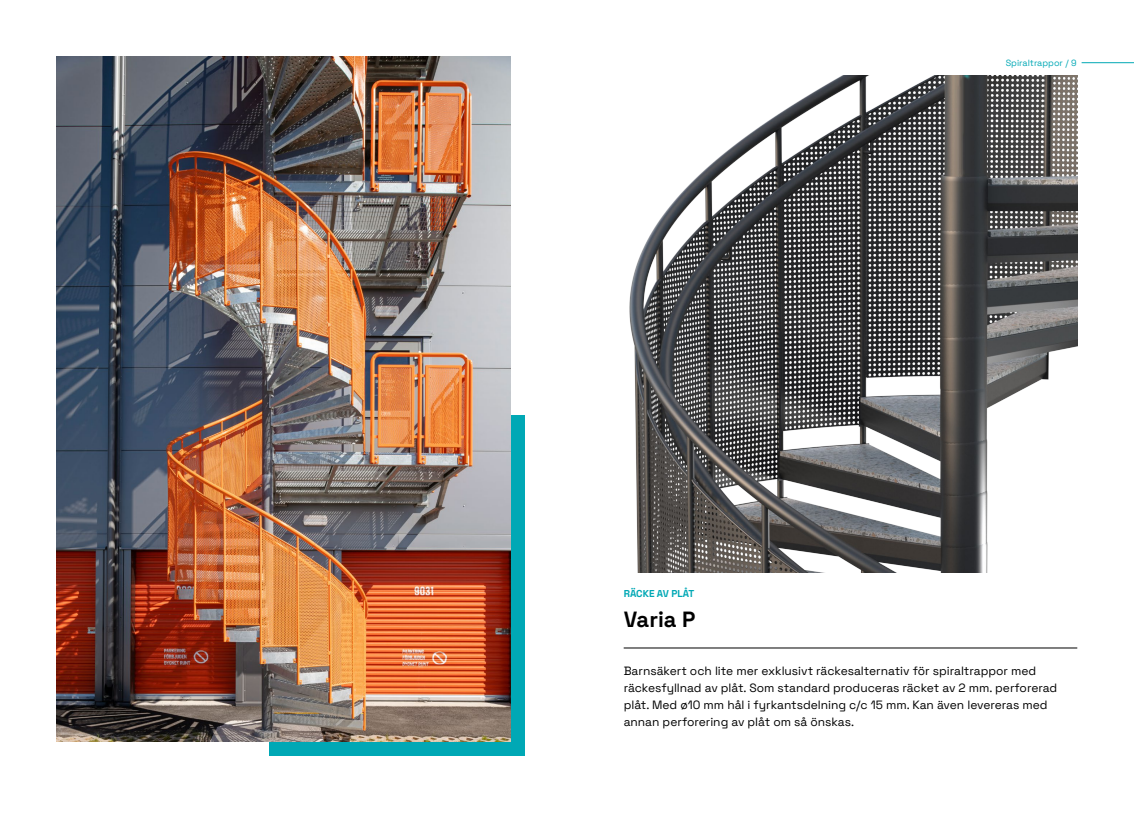
<style>
.page{position:relative;width:1134px;height:828px;background:#fff}
.page>*{position:absolute;margin:0;border:0;box-sizing:border-box;transform-origin:0 0}
.t1{font:300 22px "Space Grotesk";color:#000}
.t2{font:300 12px/17px "Space Grotesk";color:#000}
.t3{font:300 10px "Space Grotesk";color:#00a8b5}
.t4{font:300 9px "Space Grotesk";color:#00a8b5}
</style>
<div class="page">
<div style="left:269px;top:416px;width:255px;height:340px;background:#00a8b5"></div>
<img style="left:57px;top:57px;width:453px;height:684px">
<hr style="left:624px;top:648px;width:453px;height:1px;background:#000">
<hr style="left:1081px;top:62px;width:53px;height:1px;background:#00a8b5">
<img style="left:629px;top:75px;width:448px;height:498px">
<p class="t3" style="left:624px;top:586px;width:72px">RÄCKE AV PLÅT</p>
<p class="t4" style="left:1006px;top:56px;width:72px">Spiraltrappor / 9</p>
<h1 class="t1" style="left:624px;top:603px;width:73px">Varia P</h1>
<p class="t2" style="left:624px;top:661px;width:435px">Barnsäkert och lite mer exklusivt räckesalternativ för spiraltrappor med räckesfyllnad av plåt. Som standard produceras räcket av 2 mm. perforerad plåt. Med ø10 mm hål i fyrkantsdelning c/c 15 mm. Kan även levereras med annan perforering av plåt om så önskas.</p>
</div>
